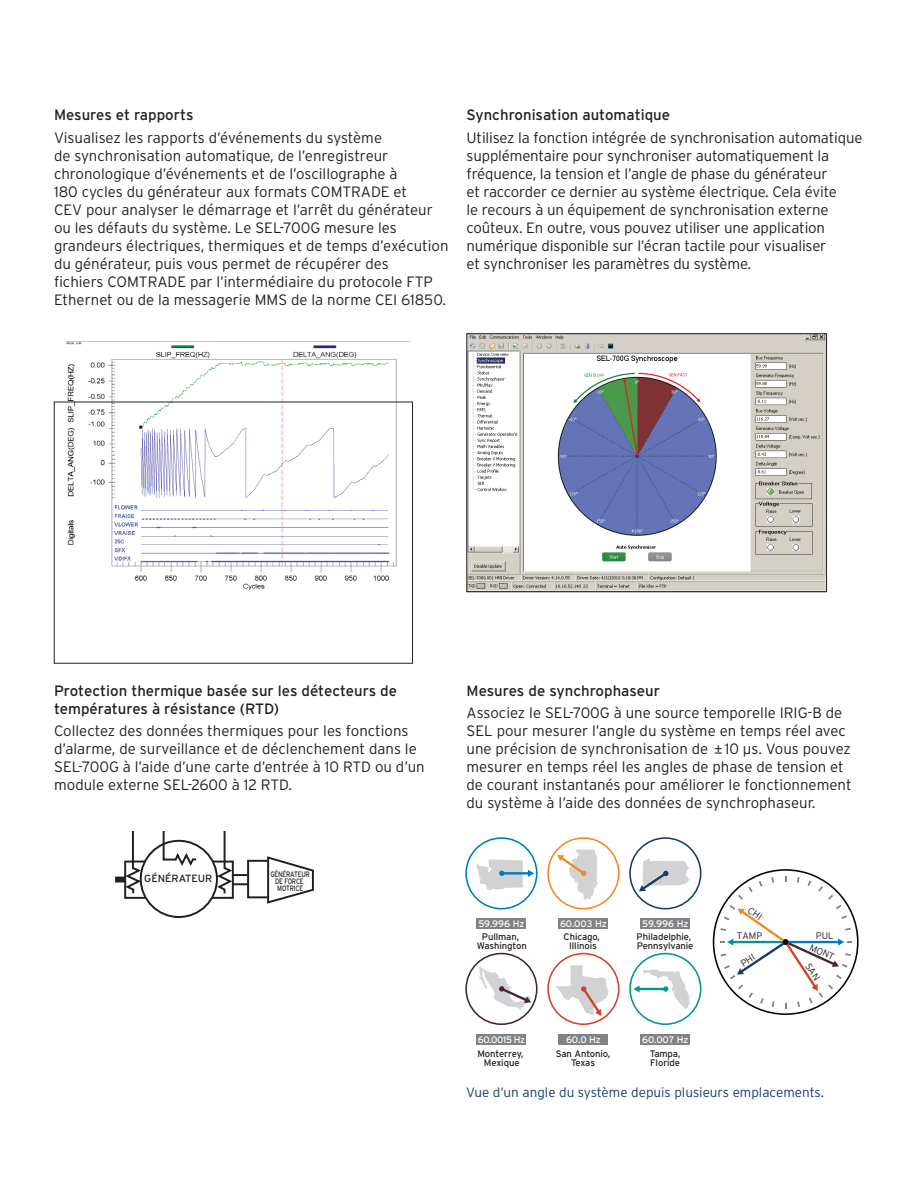
<style>
.page{position:relative;width:918px;height:1188px;background:#fff}
.page>*{position:absolute;margin:0;border:0;box-sizing:border-box;transform-origin:0 0}
.t1{font:300 15px/18px "Interstate Poly";color:#231f20}
.t2{font:15px/18px "Interstate Poly";color:#231f20}
.t3{font:300 13.5px "Interstate Poly";color:#163d6f}
.t4{font:10.5px "Interstate Poly";color:#231f20}
.t5{font:9.45px/9.4px "Interstate Poly";letter-spacing:-.01em;color:#231f20;text-align:center}
.t6{font:9.45px "Interstate Poly";letter-spacing:-.015em;color:#fff}
.t7{font:300 9.45px "Interstate Poly";color:#231f20}
.t8{font:7.95px/6.9px "Interstate Poly";letter-spacing:-.025em;color:#231f20;text-align:center;scale:.79 1}
</style>
<div class="page">
<svg style="left:123px;top:831px;width:191px;height:87px"></svg>
<div style="left:115px;top:877px;width:10px;height:6px;background:#231f20"></div>
<div style="left:465px;top:837px;width:73px;height:72px;border:2px solid #007dbe;border-radius:50%"></div>
<svg style="left:477px;top:859px;width:57px;height:31px"></svg>
<div style="left:477px;top:918px;width:49px;height:11px;background:#808285"></div>
<div style="left:547px;top:837px;width:73px;height:72px;border:2px solid #f08b21;border-radius:50%"></div>
<svg style="left:557px;top:850px;width:41px;height:50px"></svg>
<div style="left:559px;top:918px;width:49px;height:11px;background:#808285"></div>
<div style="left:629px;top:837px;width:72px;height:72px;border:2px solid #163d6f;border-radius:50%"></div>
<svg style="left:639px;top:858px;width:51px;height:34px"></svg>
<div style="left:641px;top:918px;width:49px;height:11px;background:#808285"></div>
<div style="left:465px;top:953px;width:73px;height:72px;border:2px solid #42253a;border-radius:50%"></div>
<svg style="left:479px;top:966px;width:52px;height:45px"></svg>
<div style="left:477px;top:1034px;width:49px;height:10px;background:#808285"></div>
<div style="left:547px;top:953px;width:73px;height:72px;border:2px solid #d74127;border-radius:50%"></div>
<svg style="left:555px;top:965px;width:54px;height:51px"></svg>
<div style="left:559px;top:1034px;width:49px;height:10px;background:#808285"></div>
<div style="left:629px;top:953px;width:72px;height:72px;border:2px solid #029591;border-radius:50%"></div>
<div style="left:641px;top:1034px;width:49px;height:10px;background:#808285"></div>
<svg style="left:633px;top:969px;width:57px;height:40px"></svg>
<img style="left:469px;top:335px;width:356px;height:255px">
<div style="left:467px;top:333px;width:360px;height:259px;border:1px solid #231f20"></div>
<img style="left:66px;top:342px;width:344px;height:248px">
<div style="left:54px;top:402px;width:359px;height:261px;border:1px solid #231f20"></div>
<svg style="left:720px;top:876px;width:132px;height:132px"></svg>
<p class="t2" style="left:54px;top:105px;width:141px">Mesures et rapports</p>
<p class="t1" style="left:54px;top:127px;width:396px">Visualisez les rapports d’événements du système<br>de synchronisation automatique, de l’enregistreur chronologique d’événements et de l’oscillographe à<br>180 cycles du générateur aux formats COMTRADE et<br>CEV pour analyser le démarrage et l’arrêt du générateur ou les défauts du système. Le SEL-700G mesure les grandeurs électriques, thermiques et de temps d’exécution du générateur, puis vous permet de récupérer des<br>fichiers COMTRADE par l’intermédiaire du protocole FTP Ethernet ou de la messagerie MMS de la norme CEI 61850.</p>
<p class="t2" style="left:467px;top:105px;width:205px">Synchronisation automatique</p>
<p class="t1" style="left:467px;top:127px;width:398px">Utilisez la fonction intégrée de synchronisation automatique supplémentaire pour synchroniser automatiquement la fréquence, la tension et l’angle de phase du générateur<br>et raccorder ce dernier au système électrique. Cela évite<br>le recours à un équipement de synchronisation externe coûteux. En outre, vous pouvez utiliser une application numérique disponible sur l’écran tactile pour visualiser<br>et synchroniser les paramètres du système.</p>
<p class="t2" style="left:54px;top:681px;width:345px">Protection thermique basée sur les détecteurs de températures à résistance (RTD)</p>
<p class="t1" style="left:54px;top:721px;width:372px">Collectez des données thermiques pour les fonctions d’alarme, de surveillance et de déclenchement dans le SEL-700G à l’aide d’une carte d’entrée à 10 RTD ou d’un module externe SEL-2600 à 12 RTD.</p>
<p class="t4" style="left:144px;top:871px;width:70px">GÉNÉRATEUR</p>
<p class="t8" style="left:271px;top:871px;width:51px">GÉNÉRATEUR<br>DE FORCE<br>MOTRICE</p>
<p class="t2" style="left:467px;top:681px;width:195px">Mesures de synchrophaseur</p>
<p class="t1" style="left:467px;top:703px;width:387px">Associez le SEL-700G à une source temporelle IRIG-B de SEL pour mesurer l’angle du système en temps réel avec une précision de synchronisation de ±10 µs. Vous pouvez mesurer en temps réel les angles de phase de tension et de courant instantanés pour améliorer le fonctionnement du système à l’aide des données de synchrophaseur.</p>
<p class="t6" style="left:478px;top:917px;width:48px">59.996 Hz</p>
<p class="t6" style="left:560px;top:917px;width:48px">60.003 Hz</p>
<p class="t6" style="left:642px;top:917px;width:48px">59.996 Hz</p>
<p class="t5" style="left:477px;top:931px;width:51px">Pullman,<br>Washington</p>
<p class="t5" style="left:564px;top:931px;width:38px">Chicago,<br>Illinois</p>
<p class="t5" style="left:637px;top:931px;width:58px;text-align:left">Philadelphie,<br>Pennsylvanie</p>
<p class="t6" style="left:478px;top:1032px;width:49px">60.0015 Hz</p>
<p class="t6" style="left:566px;top:1032px;width:36px">60.0 Hz</p>
<p class="t6" style="left:642px;top:1032px;width:48px">60.007 Hz</p>
<p class="t5" style="left:477px;top:1049px;width:48px">Monterrey,<br>Mexique</p>
<p class="t5" style="left:556px;top:1049px;width:56px">San Antonio,<br>Texas</p>
<p class="t5" style="left:650px;top:1049px;width:32px;text-align:left">Tampa,<br>Floride</p>
<p class="t7" style="left:737px;top:929px;width:27px">TAMP</p>
<p class="t7" style="left:816px;top:929px;width:19px">PUL</p>
<p class="t7" style="left:813px;top:941px;width:28px;rotate:24deg">MONT</p>
<p class="t3" style="left:466px;top:1083px;width:359px">Vue d’un angle du système depuis plusieurs emplacements.</p>
</div>
